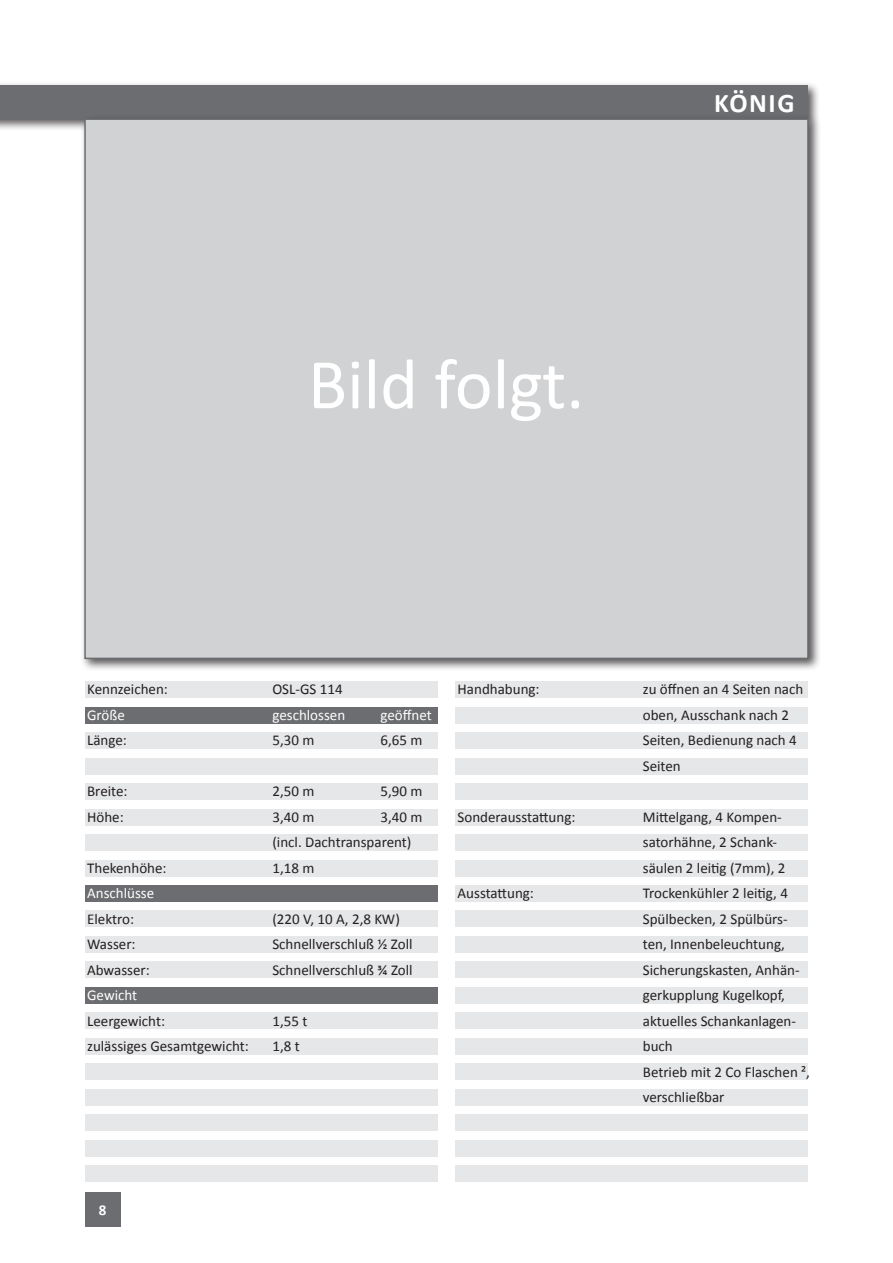
<style>
.page{position:relative;width:893px;height:1263px;background:#fff}
.page>*{position:absolute;margin:0;border:0;box-sizing:border-box;transform-origin:0 0}
.t1{font:72px "Calibri";color:#fff}
.t2{font:700 27px "Calibri";letter-spacing:.06em;color:#fff}
.t3{font:15px/25.5px "Calibri";color:#231f20}
.t4{font:15px "Calibri";color:#fff}
.t5{font:700 15px "Calibri";color:#fff}
</style>
<div class="page">
<div style="left:85px;top:1192px;width:35px;height:34px;background:#6c6d70"></div>
<div style="left:455px;top:1089px;width:353px;height:16px;background:#e6e7e9"></div>
<div style="left:455px;top:1114px;width:353px;height:17px;background:#e6e7e9"></div>
<div style="left:455px;top:1140px;width:353px;height:16px;background:#e6e7e9"></div>
<div style="left:455px;top:1165px;width:353px;height:17px;background:#e6e7e9"></div>
<div style="left:455px;top:682px;width:353px;height:16px;background:#e6e7e9"></div>
<div style="left:455px;top:707px;width:353px;height:16px;background:#e6e7e9"></div>
<div style="left:455px;top:733px;width:353px;height:16px;background:#e6e7e9"></div>
<div style="left:455px;top:758px;width:353px;height:16px;background:#e6e7e9"></div>
<div style="left:455px;top:784px;width:353px;height:16px;background:#e6e7e9"></div>
<div style="left:455px;top:809px;width:353px;height:16px;background:#e6e7e9"></div>
<div style="left:455px;top:835px;width:353px;height:16px;background:#e6e7e9"></div>
<div style="left:455px;top:860px;width:353px;height:16px;background:#e6e7e9"></div>
<div style="left:455px;top:885px;width:353px;height:16px;background:#e6e7e9"></div>
<div style="left:455px;top:910px;width:353px;height:17px;background:#e6e7e9"></div>
<div style="left:455px;top:936px;width:353px;height:16px;background:#e6e7e9"></div>
<div style="left:455px;top:961px;width:353px;height:17px;background:#e6e7e9"></div>
<div style="left:455px;top:987px;width:353px;height:16px;background:#e6e7e9"></div>
<div style="left:455px;top:1013px;width:353px;height:16px;background:#e6e7e9"></div>
<div style="left:455px;top:1038px;width:353px;height:16px;background:#e6e7e9"></div>
<div style="left:455px;top:1064px;width:353px;height:16px;background:#e6e7e9"></div>
<div style="left:85px;top:682px;width:352px;height:16px;background:#e6e7e9"></div>
<div style="left:85px;top:707px;width:352px;height:16px;background:#6c6d70"></div>
<div style="left:85px;top:733px;width:352px;height:16px;background:#e6e7e9"></div>
<div style="left:85px;top:758px;width:352px;height:16px;background:#e6e7e9"></div>
<div style="left:85px;top:784px;width:352px;height:16px;background:#e6e7e9"></div>
<div style="left:85px;top:809px;width:352px;height:16px;background:#e6e7e9"></div>
<div style="left:85px;top:835px;width:352px;height:16px;background:#e6e7e9"></div>
<div style="left:85px;top:860px;width:352px;height:16px;background:#e6e7e9"></div>
<div style="left:85px;top:885px;width:352px;height:16px;background:#6c6d70"></div>
<div style="left:85px;top:910px;width:352px;height:17px;background:#e6e7e9"></div>
<div style="left:85px;top:936px;width:352px;height:16px;background:#e6e7e9"></div>
<div style="left:85px;top:961px;width:352px;height:17px;background:#e6e7e9"></div>
<div style="left:85px;top:987px;width:352px;height:16px;background:#6c6d70"></div>
<div style="left:85px;top:1013px;width:352px;height:16px;background:#e6e7e9"></div>
<div style="left:85px;top:1038px;width:352px;height:16px;background:#e6e7e9"></div>
<div style="left:85px;top:1064px;width:352px;height:16px;background:#e6e7e9"></div>
<div style="left:85px;top:1089px;width:352px;height:16px;background:#e6e7e9"></div>
<div style="left:85px;top:1114px;width:352px;height:17px;background:#e6e7e9"></div>
<div style="left:85px;top:1140px;width:352px;height:16px;background:#e6e7e9"></div>
<div style="left:85px;top:1165px;width:352px;height:17px;background:#e6e7e9"></div>
<div style="left:0;top:81px;width:820px;height:51px;background:#231f20;opacity:.75"></div>
<div style="left:0;top:85px;width:808px;height:34px;background:#6c6d70"></div>
<div style="left:80px;top:114px;width:741px;height:558px;background:#231f20;opacity:.75"></div>
<div style="left:84px;top:118px;width:725px;height:541px;background:#d1d2d4;border:2px solid #6c6d70"></div>
<h1 class="t1" style="left:308px;top:339px;width:278px">Bild folgt.</h1>
<h2 class="t2" style="left:714px;top:86px;width:82px">König</h2>
<p class="t3" style="left:87px;top:677px;width:82px">Kennzeichen:</p>
<p class="t4" style="left:87px;top:705px;width:39px">Größe</p>
<p class="t3" style="left:87px;top:728px;width:41px">Länge:</p>
<p class="t3" style="left:87px;top:779px;width:42px">Breite:<br>Höhe:</p>
<p class="t3" style="left:87px;top:855px;width:81px">Thekenhöhe:</p>
<p class="t4" style="left:87px;top:884px;width:69px">Anschlüsse</p>
<p class="t3" style="left:87px;top:906px;width:64px">Elektro:<br>Wasser:<br>Abwasser:</p>
<p class="t4" style="left:87px;top:986px;width:52px">Gewicht</p>
<p class="t3" style="left:87px;top:1008px;width:163px">Leergewicht:<br>zulässiges Gesamtgewicht:</p>
<p class="t3" style="left:272px;top:677px;width:72px">OSL-GS 114</p>
<p class="t4" style="left:272px;top:705px;width:74px">geschlossen</p>
<p class="t4" style="left:380px;top:705px;width:53px">geöffnet</p>
<p class="t3" style="left:272px;top:728px;width:43px">5,30 m</p>
<p class="t3" style="left:380px;top:728px;width:43px">6,65 m</p>
<p class="t3" style="left:272px;top:779px;width:43px">2,50 m</p>
<p class="t3" style="left:380px;top:779px;width:43px">5,90 m</p>
<p class="t3" style="left:272px;top:804px;width:43px">3,40 m</p>
<p class="t3" style="left:272px;top:804px;width:151px;text-indent:108px">3,40 m (incl. Dachtransparent)<br>1,18 m</p>
<p class="t3" style="left:272px;top:906px;width:142px">(220 V, 10 A, 2,8 KW)<br>Schnellverschluß ½ Zoll<br>Schnellverschluß ¾ Zoll</p>
<p class="t3" style="left:272px;top:1008px;width:36px">1,55 t<br>1,8 t</p>
<p class="t3" style="left:458px;top:677px;width:84px">Handhabung:</p>
<p class="t3" style="left:458px;top:804px;width:119px">Sonderausstattung:</p>
<p class="t3" style="left:458px;top:881px;width:78px">Ausstattung:</p>
<p class="t5" style="left:99px;top:1200px;width:9px">8</p>
<p class="t3" style="left:643px;top:677px;width:162px">zu öffnen an 4 Seiten nach oben, Ausschank nach 2<br>Seiten, Bedienung nach 4<br>Seiten</p>
<p class="t3" style="left:643px;top:804px;width:169px">Mittelgang, 4 Kompen&shy;satorhähne, 2 Schank&shy;säulen 2 leitig (7mm), 2<br>Trockenkühler 2 leitig, 4<br>Spülbecken, 2 Spülbürs&shy;ten, Innenbeleuchtung,<br>Sicherungskasten, Anhän&shy;gerkupplung Kugelkopf, aktuelles Schankanlagen&shy;buch<br>Betrieb mit 2 Co Flaschen ², verschließbar</p>
</div>
